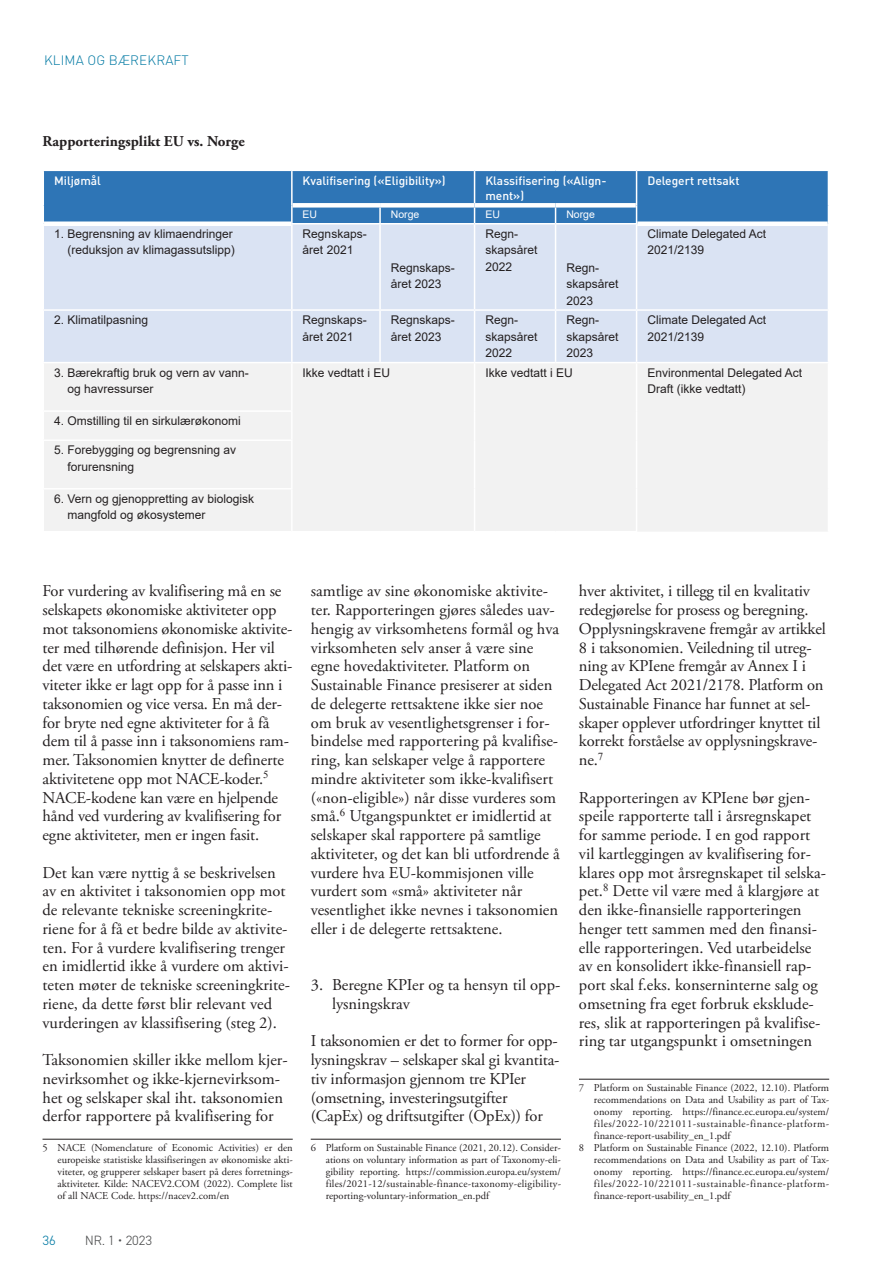
<style>
.page{position:relative;width:893px;height:1263px;background:#fff}
.page>*{position:absolute;margin:0;border:0;box-sizing:border-box;transform-origin:0 0}
.t1{font:16.5px/18.8px "Adobe Garamond Pro";color:#231f20}
.t2{font:700 15px "Adobe Garamond Pro";color:#231f20}
.t3{font:300 13.5px "DIN Pro";letter-spacing:.01em;color:#0079a3}
.t4{font:300 13.5px "DIN2014";color:#4b4c4d}
.t5{font:300 13.5px "DIN2014";color:#0079a3}
.t6{font:12px/16.5px "Arial";color:#231f20}
.t7{font:500 12px/15px "DIN Pro";color:#fff}
.t8{font:10.5px/12px "Adobe Garamond Pro";color:#231f20;text-align:justify}
.t9{font:10.5px "Adobe Garamond Pro";letter-spacing:.045em;color:#231f20}
.t10{font:10.5px "Arial";color:#fff}
</style>
<div class="page">
<div style="left:44px;top:224px;width:784px;height:138px;background:#dae3f3"></div>
<div style="left:44px;top:364px;width:784px;height:167px;background:#f2f2f2"></div>
<svg style="left:43px;top:170px;width:786px;height:54px;background:#3c7eba"></svg>
<div style="left:44px;top:221px;width:247px;height:5px;background:#fff"></div>
<hr style="left:291px;top:223px;width:89px;height:1px;background:#fff">
<hr style="left:380px;top:223px;width:95px;height:1px;background:#fff">
<hr style="left:475px;top:223px;width:81px;height:1px;background:#fff">
<hr style="left:556px;top:223px;width:81px;height:1px;background:#fff">
<div style="left:637px;top:221px;width:191px;height:5px;background:#fff"></div>
<hr style="left:291px;top:224px;width:2px;height:85px;background:#fff">
<hr style="left:379px;top:224px;width:2px;height:85px;background:#fff">
<hr style="left:474px;top:224px;width:1px;height:85px;background:#fff">
<hr style="left:555px;top:224px;width:1px;height:85px;background:#fff">
<hr style="left:636px;top:224px;width:1px;height:85px;background:#fff">
<hr style="left:291px;top:311px;width:2px;height:51px;background:#fff">
<hr style="left:379px;top:311px;width:2px;height:51px;background:#fff">
<hr style="left:474px;top:311px;width:1px;height:51px;background:#fff">
<hr style="left:555px;top:311px;width:1px;height:51px;background:#fff">
<hr style="left:636px;top:311px;width:1px;height:51px;background:#fff">
<hr style="left:291px;top:363px;width:2px;height:47px;background:#fff">
<hr style="left:43px;top:309px;width:249px;height:2px;background:#fff">
<hr style="left:292px;top:309px;width:88px;height:2px;background:#fff">
<hr style="left:380px;top:309px;width:95px;height:2px;background:#fff">
<hr style="left:475px;top:309px;width:81px;height:2px;background:#fff">
<hr style="left:556px;top:309px;width:81px;height:2px;background:#fff">
<hr style="left:637px;top:309px;width:192px;height:2px;background:#fff">
<hr style="left:474px;top:363px;width:1px;height:48px;background:#fff">
<svg style="left:474px;top:411px;width:1px;height:29px"></svg>
<hr style="left:474px;top:440px;width:1px;height:49px;background:#fff">
<hr style="left:474px;top:489px;width:1px;height:42px;background:#fff">
<hr style="left:636px;top:363px;width:1px;height:48px;background:#fff">
<svg style="left:636px;top:411px;width:1px;height:29px"></svg>
<hr style="left:636px;top:440px;width:1px;height:49px;background:#fff">
<hr style="left:636px;top:489px;width:1px;height:42px;background:#fff">
<hr style="left:43px;top:410px;width:250px;height:2px;background:#fff">
<hr style="left:43px;top:439px;width:250px;height:2px;background:#fff">
<hr style="left:43px;top:488px;width:250px;height:1px;background:#fff">
<hr style="left:291px;top:412px;width:2px;height:27px;background:#fff">
<hr style="left:291px;top:441px;width:2px;height:47px;background:#fff">
<hr style="left:291px;top:489px;width:2px;height:42px;background:#fff">
<hr style="left:43px;top:1139px;width:250px;height:1px;background:#231f20">
<hr style="left:311px;top:1139px;width:250px;height:1px;background:#231f20">
<hr style="left:579px;top:1079px;width:250px;height:1px;background:#231f20">
<p class="t3" style="left:44px;top:51px;width:146px">KLIMA OG BÆREKRAFT</p>
<p class="t2" style="left:43px;top:133px;width:204px">Rapporteringsplikt EU vs. Norge</p>
<p class="t7" style="left:54px;top:173px;width:48px">Miljømål</p>
<p class="t7" style="left:303px;top:173px;width:145px">Kvalifisering («Eligibility»)</p>
<p class="t7" style="left:485px;top:173px;width:123px">Klassifisering («Align&shy;ment»)</p>
<p class="t7" style="left:647px;top:173px;width:94px">Delegert rettsakt</p>
<p class="t10" style="left:303px;top:207px;width:16px">EU</p>
<p class="t10" style="left:391px;top:207px;width:30px">Norge</p>
<p class="t10" style="left:485px;top:207px;width:16px">EU</p>
<p class="t10" style="left:566px;top:207px;width:30px">Norge</p>
<p class="t6" style="left:54px;top:225px;width:182px;text-align:right">1. Begrensning av klimaendringer (reduksjon av klimagassutslipp)</p>
<p class="t6" style="left:303px;top:225px;width:66px">Regnskaps&shy;året 2021</p>
<p class="t6" style="left:391px;top:259px;width:66px">Regnskaps&shy;året 2023</p>
<p class="t6" style="left:647px;top:225px;width:120px">Climate Delegated Act<br>2021/2139</p>
<p class="t6" style="left:485px;top:225px;width:54px">Regn&shy;skapsåret<br>2022</p>
<p class="t6" style="left:566px;top:259px;width:54px">Regn&shy;skapsåret<br>2023</p>
<p class="t6" style="left:54px;top:312px;width:96px">2. Klimatilpasning</p>
<p class="t6" style="left:303px;top:312px;width:66px">Regnskaps&shy;året 2021</p>
<p class="t6" style="left:391px;top:312px;width:66px">Regnskaps&shy;året 2023</p>
<p class="t6" style="left:485px;top:312px;width:54px">Regn&shy;skapsåret<br>2022</p>
<p class="t6" style="left:566px;top:312px;width:54px">Regn&shy;skapsåret<br>2023</p>
<p class="t6" style="left:647px;top:312px;width:120px">Climate Delegated Act<br>2021/2139</p>
<p class="t6" style="left:67px;top:364px;width:183px;text-indent:-13px">3. Bærekraftig bruk og vern av vann&shy;og havressurser</p>
<p class="t6" style="left:303px;top:364px;width:89px">Ikke vedtatt i EU</p>
<p class="t6" style="left:485px;top:364px;width:89px">Ikke vedtatt i EU</p>
<p class="t6" style="left:647px;top:364px;width:156px">Environmental Delegated Act<br>Draft (ikke vedtatt)</p>
<p class="t6" style="left:54px;top:413px;width:188px">4. Omstilling til en sirkulærøkonomi</p>
<p class="t6" style="left:67px;top:442px;width:170px;text-indent:-13px">5. Forebygging og begrensning av forurensning</p>
<p class="t6" style="left:67px;top:490px;width:188px;text-indent:-13px">6. Vern og gjenoppretting av biologisk mangfold og økosystemer</p>
<p class="t1" style="left:43px;top:582px;width:252px">For vurdering av kvalifisering må en se selskapets økonomiske aktiviteter opp mot taksonomiens økonomiske aktivite&shy;ter med tilhørende definisjon. Her vil det være en utfordring at selskapers akti&shy;viteter ikke er lagt opp for å passe inn i taksonomien og vice versa. En må der&shy;for bryte ned egne aktiviteter for å få dem til å passe inn i taksonomiens ram&shy;mer. Taksonomien knytter de definerte aktivitetene opp mot NACE-koder.<sup>5<br></sup>NACE-kodene kan være en hjelpende hånd ved vurdering av kvalifisering for egne aktiviteter, men er ingen fasit.</p>
<p class="t1" style="left:43px;top:864px;width:249px">Det kan være nyttig å se beskrivelsen av en aktivitet i taksonomien opp mot de relevante tekniske screeningkrite&shy;riene for å få et bedre bilde av aktivite&shy;ten. For å vurdere kvalifisering trenger en imidlertid ikke å vurdere om aktivi&shy;teten møter de tekniske screeningkrite&shy;riene, da dette først blir relevant ved vurderingen av klassifisering (steg 2).</p>
<p class="t1" style="left:43px;top:1051px;width:247px">Taksonomien skiller ikke mellom kjer&shy;nevirksomhet og ikke-kjernevirksom&shy;het og selskaper skal iht. taksonomien derfor rapportere på kvalifisering for</p>
<p class="t8" style="left:58px;top:1142px;width:237px;text-indent:-15px">5 NACE (Nomenclature of Economic Activities) er den europeiske statistiske klassifiseringen av økonomiske akti&shy;viteter, og grupperer selskaper basert på deres forretnings&shy;aktiviteter. Kilde: NACEV2.COM (2022). Complete list of all NACE Code. https://nacev2.com/en</p>
<p class="t5" style="left:43px;top:1232px;width:15px">36</p>
<p class="t4" style="left:85px;top:1232px;width:69px">NR. 1 • 2023</p>
<p class="t1" style="left:311px;top:582px;width:251px">samtlige av sine økonomiske aktivite&shy;ter. Rapporteringen gjøres således uav&shy;hengig av virksomhetens formål og hva virksomheten selv anser å være sine egne hovedaktiviteter. Platform on Sustainable Finance presiserer at siden de delegerte rettsaktene ikke sier noe om bruk av vesentlighetsgrenser i for&shy;bindelse med rapportering på kvalifise&shy;ring, kan selskaper velge å rapportere mindre aktiviteter som ikke-kvalifisert («non-eligible») når disse vurderes som små.<sup>6</sup> Utgangspunktet er imidlertid at selskaper skal rapportere på samtlige aktiviteter, og det kan bli utfordrende å vurdere hva EU-kommisjonen ville vurdert som «små» aktiviteter når vesentlighet ikke nevnes i taksonomien eller i de delegerte rettsaktene.</p>
<p class="t1" style="left:332px;top:976px;width:230px;text-indent:-21px">3. Beregne KPIer og ta hensyn til opp&shy;lysningskrav</p>
<p class="t1" style="left:311px;top:1032px;width:250px">I taksonomien er det to former for opp&shy;lysningskrav – selskaper skal gi kvantita&shy;tiv informasjon gjennom tre KPIer (omsetning, investeringsutgifter (CapEx) og driftsutgifter (OpEx)) for</p>
<p class="t8" style="left:326px;top:1142px;width:237px;text-indent:-15px">6 Platform on Sustainable Finance (2021, 20.12). Consider&shy;ations on voluntary information as part of Taxonomy-eli&shy;gibility reporting. https://commission.europa.eu/system/ files/2021-12/sustainable-finance-taxonomy-eligibility&shy;reporting-voluntary-information_en.pdf</p>
<p class="t1" style="left:579px;top:582px;width:248px">hver aktivitet, i tillegg til en kvalitativ redegjørelse for prosess og beregning.<br>Opplysningskravene fremgår av artikkel 8 i taksonomien. Veiledning til utreg&shy;ning av KPIene fremgår av Annex I i Delegated Act 2021/2178. Platform on Sustainable Finance har funnet at sel&shy;skaper opplever utfordringer knyttet til korrekt forståelse av opplysningskrave&shy;ne.<sup>7</sup></p>
<p class="t1" style="left:579px;top:789px;width:249px">Rapporteringen av KPIene bør gjen&shy;speile rapporterte tall i årsregnskapet for samme periode. I en god rapport vil kartleggingen av kvalifisering for&shy;klares opp mot årsregnskapet til selska&shy;pet.<sup>8</sup> Dette vil være med å klargjøre at den ikke-finansielle rapporteringen henger tett sammen med den finansi&shy;elle rapporteringen. Ved utarbeidelse av en konsolidert ikke-finansiell rap&shy;port skal f.eks. konserninterne salg og omsetning fra eget forbruk eksklude&shy;res, slik at rapporteringen på kvalifise&shy;ring tar utgangspunkt i omsetningen</p>
<p class="t8" style="left:579px;top:1082px;width:252px">7 Platform on Sustainable Finance (2022, 12.10). Platform</p>
<p class="t8" style="left:594px;top:1094px;width:237px">recommendations on Data and Usability as part of Tax-</p>
<p class="t8" style="left:594px;top:1106px;width:237px">onomy reporting. https://finance.ec.europa.eu/system/</p>
<p class="t9" style="left:594px;top:1117px;width:237px">files/2022-10/221011-sustainable-finance-platform-</p>
<p class="t8" style="left:594px;top:1130px;width:138px">finance-report-usability_en_1.pdf</p>
<p class="t8" style="left:579px;top:1142px;width:252px">8 Platform on Sustainable Finance (2022, 12.10). Platform</p>
<p class="t8" style="left:594px;top:1154px;width:237px">recommendations on Data and Usability as part of Tax-</p>
<p class="t8" style="left:594px;top:1166px;width:237px">onomy reporting. https://finance.ec.europa.eu/system/</p>
<p class="t9" style="left:594px;top:1177px;width:237px">files/2022-10/221011-sustainable-finance-platform-</p>
<p class="t8" style="left:594px;top:1190px;width:138px">finance-report-usability_en_1.pdf</p>
</div>
